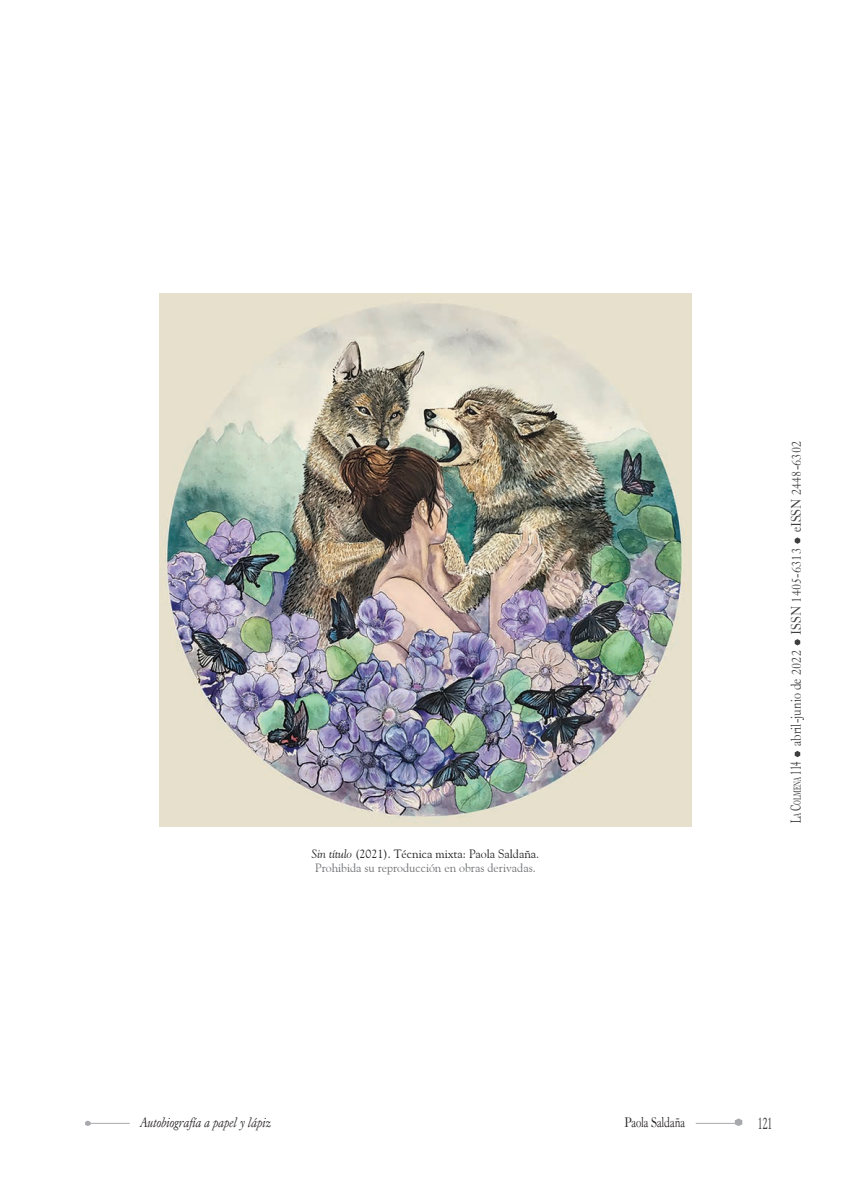
<style>
.page{position:relative;width:851px;height:1191px;background:#fff}
.page>*{position:absolute;margin:0;border:0;box-sizing:border-box;transform-origin:0 0}
.t1{font:16.5px "Dutch 766 BT Roman A";color:#3e3e3f;scale:.6 1}
.t2{font:15px "Caslon Old Face BT";color:#3e3e3f;scale:.9 1}
.t3{font:italic 15px "Caslon Old Face BT";color:#231f20;scale:.9 1}
.t4{font:15px "Caslon Old Face BT";letter-spacing:-.01em;color:#231f20;scale:.8 1}
.FICHA_TÉCNICA{font:12px "Goudy Old Style BT";color:#231f20}
.FICHA_TÉCNICA-2{font:12px "Goudy Old Style BT";color:#6f7073}
.s1{font-style:italic}
.s2{font-family:"Dutch 766 BT Roman A"}
.s3{font-family:"Dutch 766 BT Roman A";font-size:10.5px}
</style>
<div class="page">
<svg style="left:85px;top:1120px;width:7px;height:6px"></svg>
<hr style="left:87px;top:1123px;width:43px;height:1px;background:#a8a9ad">
<svg style="left:733px;top:1118px;width:10px;height:8px"></svg>
<hr style="left:695px;top:1123px;width:43px;height:1px;background:#a8a9ad">
<svg style="left:794px;top:537px;width:6px;height:7px"></svg>
<svg style="left:794px;top:639px;width:6px;height:7px"></svg>
<svg style="left:794px;top:751px;width:6px;height:7px"></svg>
<img style="left:159px;top:293px;width:532px;height:534px">
<p class="FICHA_TÉCNICA" style="left:311px;top:846px;width:229px"><span class="s1">Sin título</span> (2021). Técnica mixta: Paola Saldaña<span class="s1">.</span></p>
<p class="FICHA_TÉCNICA-2" style="left:315px;top:860px;width:222px">Prohibida su reproducción en obras derivadas.</p>
<p class="t2" style="left:787px;top:823px;width:427px;rotate:-90deg"><span class="s2">L</span><span class="s3">a</span> <span class="s2">C</span><span class="s3">olmena</span> <span class="s2">114</span> abril-junio de 2022 ISSN 1405-6313 eISSN 2448-6302</p>
<p class="t3" style="left:140px;top:1113px;width:147px">Autobiografía a papel y lápiz</p>
<p class="t4" style="left:624px;top:1113px;width:77px">Paola Saldaña</p>
<p class="t1" style="left:757px;top:1113px;width:26px">121</p>
</div>
